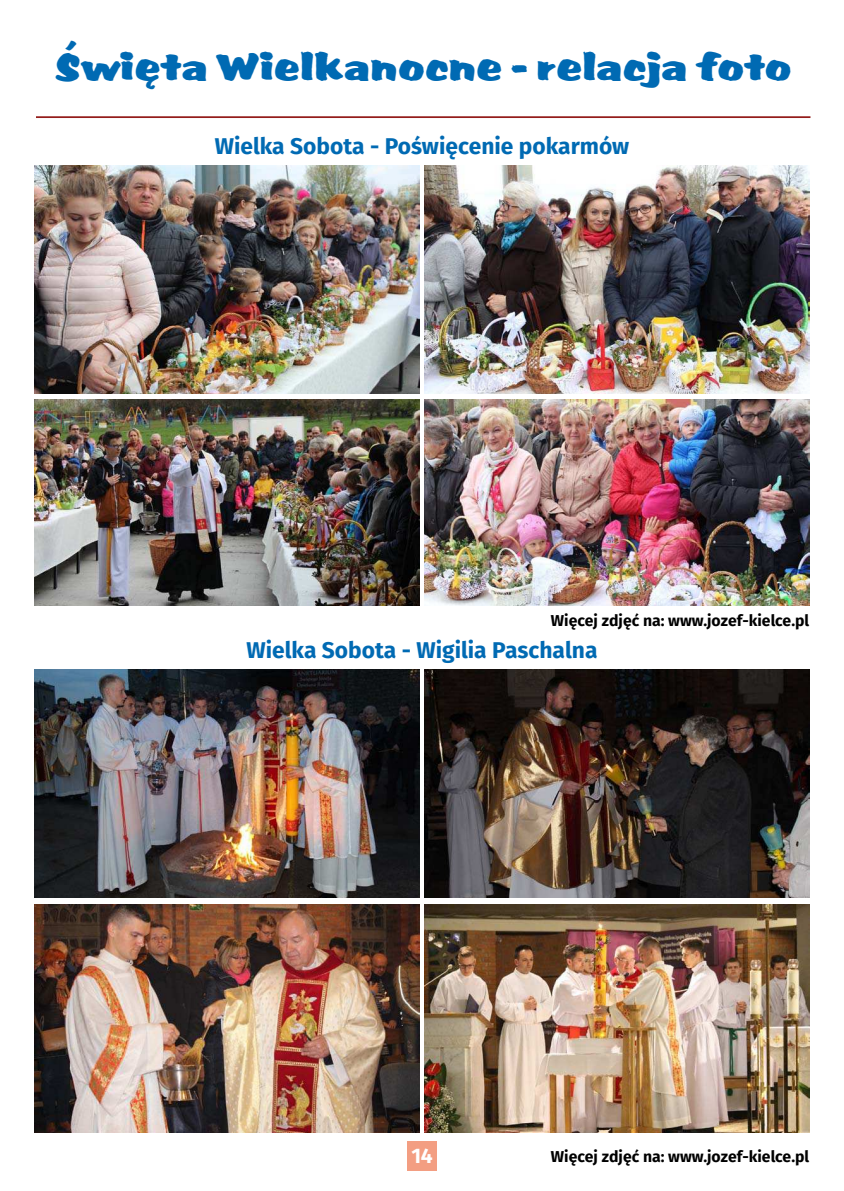
<style>
.page{position:relative;width:844px;height:1191px;background:#fff}
.page>*{position:absolute;margin:0;border:0;box-sizing:border-box;transform-origin:0 0}
.t1{font:43.75px "Accent URWTCE Nor";color:#006ab3}
.t2{font:700 22.75px "Fira Sans";color:#006ab3}
.t3{font:700 21px "Fira Sans";color:#fff}
.t4{font:700 15.75px "Fira Sans";color:#000}
</style>
<div class="page">
<div style="left:407px;top:1141px;width:30px;height:30px;background:#f39e82"></div>
<hr style="left:36px;top:116px;width:774px;height:2px;background:#941d1b">
<img style="left:424px;top:670px;width:385px;height:227px">
<img style="left:35px;top:166px;width:384px;height:228px">
<img style="left:424px;top:166px;width:385px;height:228px">
<img style="left:35px;top:904px;width:384px;height:228px">
<img style="left:35px;top:670px;width:384px;height:227px">
<img style="left:35px;top:400px;width:384px;height:205px">
<img style="left:424px;top:400px;width:385px;height:205px">
<img style="left:424px;top:904px;width:385px;height:228px">
<h1 class="t1" style="left:55px;top:41px;width:738px">Święta Wielkanocne - relacja foto</h1>
<h2 class="t2" style="left:215px;top:130px;width:416px">Wielka Sobota - Poświęcenie pokarmów</h2>
<p class="t4" style="left:551px;top:610px;width:260px">Więcej zdjęć na: www.jozef-kielce.pl</p>
<h2 class="t2" style="left:246px;top:634px;width:352px">Wielka Sobota - Wigilia Paschalna</h2>
<h3 class="t3" style="left:411px;top:1140px;width:23px">14</h3>
<p class="t4" style="left:551px;top:1145px;width:260px">Więcej zdjęć na: www.jozef-kielce.pl</p>
</div>
